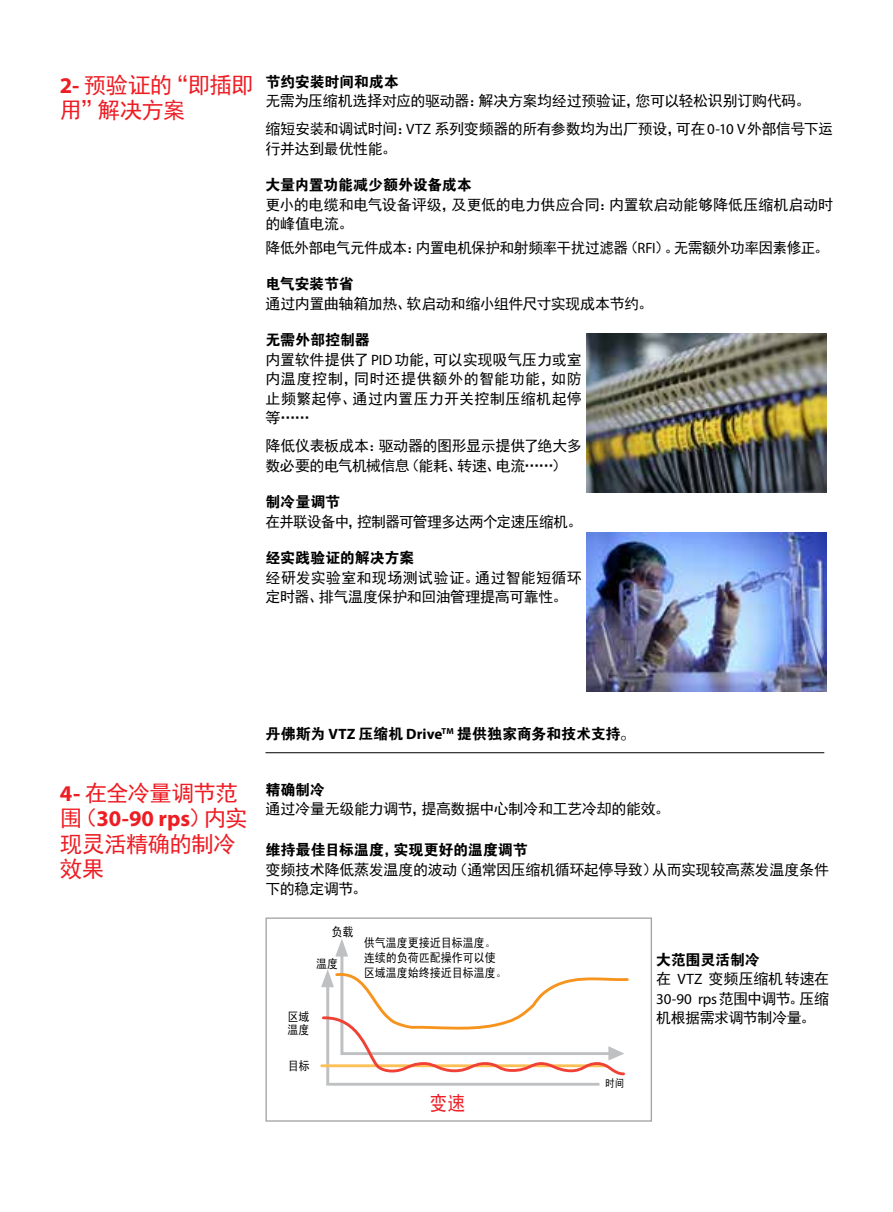
<style>
.page{position:relative;width:893px;height:1212px;background:#fff}
.page>*{position:absolute;margin:0;border:0;box-sizing:border-box;transform-origin:0 0}
.t1{font:22.5px/25.5px "Sim Hei";letter-spacing:-.03em;color:#ed1d24}
.t2{font:700 22.5px "Myriad Pro";letter-spacing:-.005em;color:#ed1d24}
.t3{font:19.95px "Sim Hei";color:#ed1d24;scale:.89 1}
.t4{font:15px/19.5px "Sim Hei";letter-spacing:-.02em;color:#000}
.t5{font:15px "FZDHTJW GB1 0";letter-spacing:-.01em;color:#000}
.t6{font:15px "Sim Hei";letter-spacing:-.04em;color:#000}
.t7{font:15px/19.5px "Sim Hei";color:#000}
.t8{font:15px "Myriad Pro";letter-spacing:-.01em;color:#000}
.t9{font:12.3px/14.9px "Sim Hei";color:#000;scale:.89 1}
.t10{font:10.8px "Sim Hei";color:#000;scale:.89 1}
.s1{font-family:"Myriad Pro";font-weight:700}
.s2{font-family:"Myriad Pro"}
.s3{font-family:"Sim Hei";font-weight:400}
.s4{font-family:"Sim Hei"}
</style>
<div class="page">
<hr style="left:265px;top:752px;width:559px;height:1px;background:#000">
<svg style="left:320px;top:939px;width:309px;height:147px"></svg>
<div style="left:265px;top:917px;width:387px;height:205px;border:1px solid #a3a5a8"></div>
<img style="left:586px;top:333px;width:240px;height:159px">
<img style="left:586px;top:532px;width:240px;height:160px">
<h1 class="t1" style="left:60px;top:72px;width:195px"><span class="s1">2-</span> 预验证的“即插即用”解决方案</h1>
<p class="t5" style="left:265px;top:73px;width:135px">节约安装时间和成本</p>
<p class="t4" style="left:265px;top:87px;width:569px;line-height:28px">无需为压缩机选择对应的驱动器：解决方案均经过预验证，您可以轻松识别订购代码。<br>缩短安装和调试时间：<span class="s2">VTZ</span> 系列变频器的所有参数均为出厂预设，可在 <span class="s2">0-10 V</span> 外部信号下运</p>
<p class="t4" style="left:265px;top:139px;width:133px">行并达到最优性能。</p>
<p class="t5" style="left:265px;top:177px;width:208px">大量内置功能减少额外设备成本</p>
<p class="t4" style="left:265px;top:195px;width:569px">更小的电缆和电气设备评级，及更低的电力供应合同：内置软启动能够降低压缩机启动时的峰值电流。</p>
<p class="t6" style="left:265px;top:240px;width:565px">降低外部电气元件成本：内置电机保护和射频率干扰过滤器（<span class="s2">RFI</span>）。无需额外功率因素修正。</p>
<p class="t5" style="left:265px;top:276px;width:90px">电气安装节省</p>
<p class="t4" style="left:265px;top:294px;width:389px">通过内置曲轴箱加热、软启动和缩小组件尺寸实现成本节约。</p>
<p class="t5" style="left:265px;top:332px;width:106px">无需外部控制器</p>
<p class="t4" style="left:265px;top:350px;width:318px;text-align:justify">内置软件提供了 <span class="s2">PID</span>功能，可以实现吸气压力或室内温度控制，同时还提供额外的智能功能，如防止频繁起停、通过内置压力开关控制压缩机起停等……</p>
<p class="t4" style="left:265px;top:436px;width:318px">降低仪表板成本：驱动器的图形显示提供了绝大多数必要的电气机械信息（能耗、转速、电流……）</p>
<p class="t5" style="left:265px;top:494px;width:76px">制冷量调节</p>
<p class="t6" style="left:265px;top:514px;width:318px">在并联设备中，控制器可管理多达两个定速压缩机。</p>
<p class="t5" style="left:265px;top:550px;width:150px">经实践验证的解决方案</p>
<p class="t7" style="left:265px;top:568px;width:318px">经研发实验室和现场测试验证。通过智能短循环定时器、排气温度保护和回油管理提高可靠性。</p>
<h1 class="t1" style="left:60px;top:780px;width:179px"><span class="s1">4-</span> 在全冷量调节范</h1>
<h1 class="t2" style="left:60px;top:804px;width:189px"><span class="s3">围（</span>30-90 rps<span class="s3">）内实</span></h1>
<h1 class="t1" style="left:60px;top:831px;width:177px">现灵活精确的制冷效果</h1>
<p class="t5" style="left:265px;top:725px;width:371px">丹佛斯为 <span class="s1">VTZ</span> 压缩机 <span class="s1">Drive</span><sup>TM</sup> 提供独家商务和技术支持。</p>
<p class="t5" style="left:265px;top:781px;width:61px">精确制冷</p>
<p class="t4" style="left:265px;top:799px;width:406px">通过冷量无级能力调节，提高数据中心制冷和工艺冷却的能效。</p>
<p class="t5" style="left:265px;top:841px;width:264px">维持最佳目标温度，实现更好的温度调节</p>
<p class="t4" style="left:265px;top:859px;width:565px">变频技术降低蒸发温度的波动（通常因压缩机循环起停导致）从而实现较高蒸发温度条件下的稳定调节。</p>
<p class="t9" style="left:331px;top:925px;width:26px">负载</p>
<p class="t9" style="left:316px;top:956px;width:26px">温度</p>
<p class="t9" style="left:364px;top:935px;width:162px">供气温度更接近目标温度。连续的负荷匹配操作可以使区域温度始终接近目标温度。</p>
<p class="t5" style="left:656px;top:951px;width:105px">大范围灵活制冷</p>
<p class="t4" style="left:656px;top:969px;width:174px">在 <span class="s2">VTZ</span> 变频压缩机转速在</p>
<p class="t8" style="left:656px;top:989px;width:174px">30-90 rps<span class="s4">范围中调节。压缩</span></p>
<p class="t9" style="left:287px;top:1009px;width:26px">区域</p>
<p class="t4" style="left:656px;top:1008px;width:161px">机根据需求调节制冷量。</p>
<p class="t9" style="left:287px;top:1022px;width:26px">温度</p>
<p class="t9" style="left:288px;top:1058px;width:26px">目标</p>
<h2 class="t3" style="left:430px;top:1093px;width:42px">变速</h2>
<p class="t10" style="left:605px;top:1077px;width:23px">时间</p>
</div>
